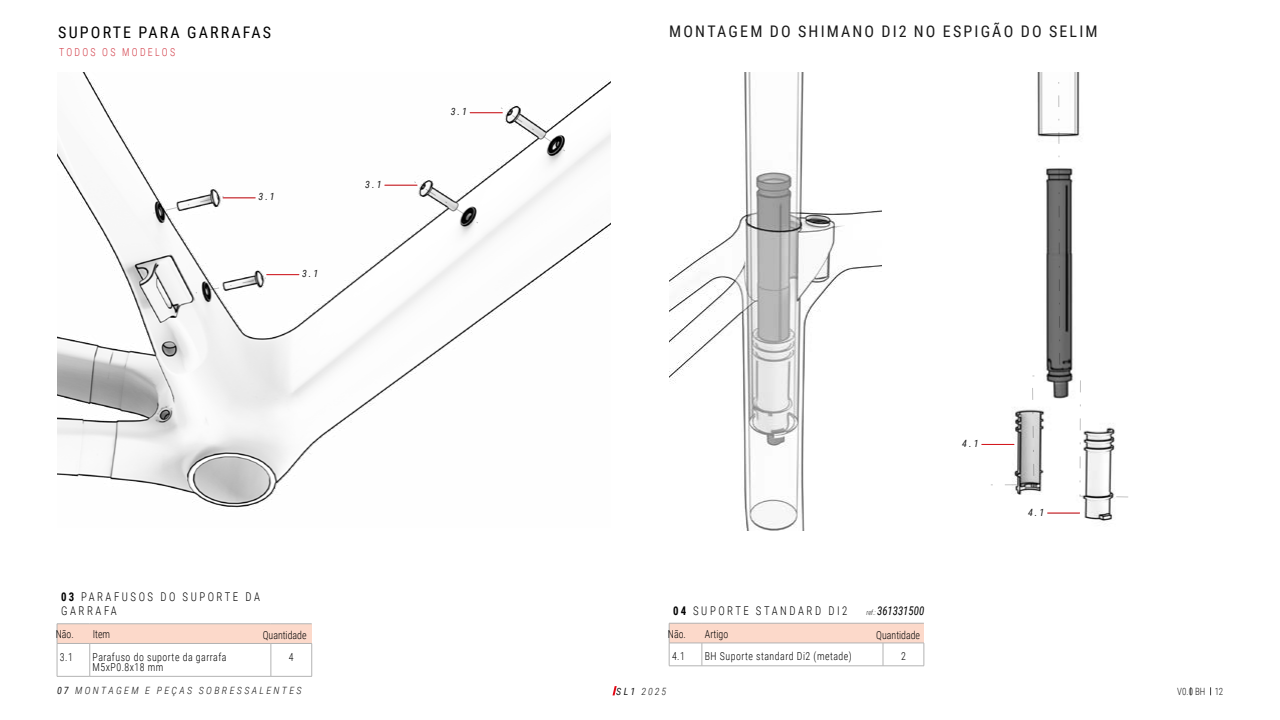
<style>
.page{position:relative;width:1280px;height:720px;background:#fff}
.page>*{position:absolute;margin:0;border:0;box-sizing:border-box;transform-origin:0 0}
.t1{font:16px "Roboto Condensed";letter-spacing:.135em;color:#1a1a1a}
.t2{font:16px "Roboto Condensed";letter-spacing:.135em;color:#000}
.t3{font:300 12px/14px "Roboto Condensed";letter-spacing:.235em;color:#000;scale:.9 1}
.t4{font:italic 12px "Roboto Condensed";color:#000;scale:.9 1}
.t5{font:300 11px/10px "Roboto Condensed";letter-spacing:.05em;color:#000;scale:.9 1}
.t6{font:300 11px "Roboto Condensed";color:#000;scale:.9 1}
.t7{font:300 11px "Roboto Condensed";letter-spacing:.235em;color:#d23a45;scale:.9 1}
.t8{font:italic 300 10px "Roboto Condensed";letter-spacing:.235em;color:#1a1a1a}
.t9{font:italic 10px "Roboto Condensed";color:#1a1a1a}
.t10{font:300 10px "Roboto Condensed";color:#1a1a1a;scale:.9 1}
.s1{font-weight:700}
.s2{font-weight:300;font-size:7px}
.s3{font-weight:400}
</style>
<div class="page">
<svg style="left:613px;top:686px;width:4px;height:9px"></svg>
<div style="left:669px;top:623px;width:255px;height:20px;background:#fcd9ca"></div>
<svg style="left:702px;top:644px;width:1px;height:22px"></svg>
<svg style="left:883px;top:644px;width:1px;height:22px"></svg>
<hr style="left:669px;top:666px;width:33px;height:1px;background:#b3b3b3">
<hr style="left:702px;top:666px;width:181px;height:1px;background:#b3b3b3">
<hr style="left:883px;top:666px;width:41px;height:1px;background:#b3b3b3">
<hr style="left:669px;top:623px;width:33px;height:1px;background:#b3b3b3">
<svg style="left:669px;top:623px;width:1px;height:43px"></svg>
<hr style="left:702px;top:623px;width:181px;height:1px;background:#b3b3b3">
<hr style="left:883px;top:623px;width:41px;height:1px;background:#b3b3b3">
<hr style="left:669px;top:643px;width:33px;height:1px;background:#b3b3b3">
<hr style="left:702px;top:643px;width:181px;height:1px;background:#b3b3b3">
<hr style="left:883px;top:643px;width:41px;height:1px;background:#b3b3b3">
<svg style="left:924px;top:643px;width:1px;height:23px"></svg>
<img style="left:669px;top:72px;width:213px;height:459px">
<svg style="left:988px;top:72px;width:140px;height:426px"></svg>
<hr style="left:1047px;top:513px;width:33px;height:1px;background:#d61017">
<hr style="left:982px;top:444px;width:32px;height:1px;background:#d61017">
<img style="left:58px;top:73px;width:552px;height:435px">
<hr style="left:223px;top:198px;width:33px;height:1px;background:#d61017">
<hr style="left:266px;top:274px;width:33px;height:1px;background:#d61017">
<hr style="left:470px;top:113px;width:33px;height:1px;background:#d61017">
<hr style="left:385px;top:185px;width:32px;height:1px;background:#d61017">
<div style="left:57px;top:624px;width:255px;height:19px;background:#fcd9ca"></div>
<hr style="left:90px;top:644px;width:1px;height:32px;background:#b3b3b3">
<hr style="left:271px;top:644px;width:1px;height:32px;background:#b3b3b3">
<hr style="left:57px;top:676px;width:33px;height:1px;background:#b3b3b3">
<hr style="left:90px;top:676px;width:181px;height:1px;background:#b3b3b3">
<hr style="left:271px;top:676px;width:41px;height:1px;background:#b3b3b3">
<hr style="left:57px;top:644px;width:1px;height:32px;background:#b3b3b3">
<hr style="left:57px;top:624px;width:33px;height:1px;background:#b3b3b3">
<svg style="left:57px;top:624px;width:1px;height:19px"></svg>
<hr style="left:90px;top:624px;width:181px;height:1px;background:#b3b3b3">
<hr style="left:271px;top:624px;width:41px;height:1px;background:#b3b3b3">
<hr style="left:57px;top:643px;width:33px;height:1px;background:#b3b3b3">
<hr style="left:90px;top:643px;width:181px;height:1px;background:#b3b3b3">
<hr style="left:271px;top:643px;width:41px;height:1px;background:#b3b3b3">
<hr style="left:312px;top:644px;width:1px;height:32px;background:#b3b3b3">
<svg style="left:185px;top:277px;width:82px;height:19px"></svg>
<svg style="left:405px;top:175px;width:74px;height:49px"></svg>
<svg style="left:491px;top:101px;width:75px;height:51px"></svg>
<svg style="left:143px;top:195px;width:82px;height:22px"></svg>
<h1 class="t2" style="left:58px;top:21px;width:214px">SUPORTE PARA GARRAFAS</h1>
<p class="t7" style="left:59px;top:44px;width:131px">TODOS OS MODELOS</p>
<p class="t9" style="left:259px;top:190px;width:18px">3.1</p>
<p class="t9" style="left:302px;top:266px;width:18px">3.1</p>
<p class="t9" style="left:365px;top:177px;width:18px">3.1</p>
<p class="t9" style="left:451px;top:105px;width:18px">3.1</p>
<p class="t3" style="left:61px;top:590px;width:223px"><span class="s1">03</span> PARAFUSOS DO SUPORTE DA<br>GARRAFA</p>
<p class="t5" style="left:60px;top:651px;width:16px">3.1</p>
<p class="t5" style="left:93px;top:651px;width:150px">Parafuso do suporte da garrafa<br>M5xP0.8x18 mm</p>
<p class="t5" style="left:289px;top:651px;width:7px">4</p>
<p class="t5" style="left:56px;top:629px;width:21px">Não.</p>
<p class="t5" style="left:93px;top:629px;width:21px">Item</p>
<p class="t6" style="left:263px;top:628px;width:50px">Quantidade</p>
<h1 class="t1" style="left:669px;top:20px;width:430px">MONTAGEM DO SHIMANO DI2 NO ESPIGÃO DO SELIM</h1>
<p class="t9" style="left:962px;top:437px;width:18px">4.1</p>
<p class="t3" style="left:673px;top:603px;width:195px"><span class="s1">04</span> SUPORTE STANDARD DI2</p>
<p class="t5" style="left:672px;top:651px;width:16px">4.1</p>
<p class="t5" style="left:705px;top:651px;width:165px">BH Suporte standard Di2 (metade)</p>
<p class="t5" style="left:901px;top:651px;width:7px">2</p>
<p class="t4" style="left:866px;top:602px;width:66px"><span class="s2">ref.:</span> 361331500</p>
<p class="t5" style="left:668px;top:629px;width:21px">Não.</p>
<p class="t5" style="left:705px;top:629px;width:27px">Artigo</p>
<p class="t6" style="left:876px;top:628px;width:50px">Quantidade</p>
<p class="t9" style="left:1028px;top:505px;width:18px">4.1</p>
<p class="t8" style="left:57px;top:684px;width:246px"><span class="s3">07</span> MONTAGEM E PEÇAS SOBRESSALENTES</p>
<p class="t10" style="left:1177px;top:685px;width:33px">V0.0 BH</p>
<p class="t8" style="left:616px;top:685px;width:52px"><span class="s3">SL1</span> 2025</p>
<p class="t10" style="left:1215px;top:685px;width:11px">12</p>
</div>
